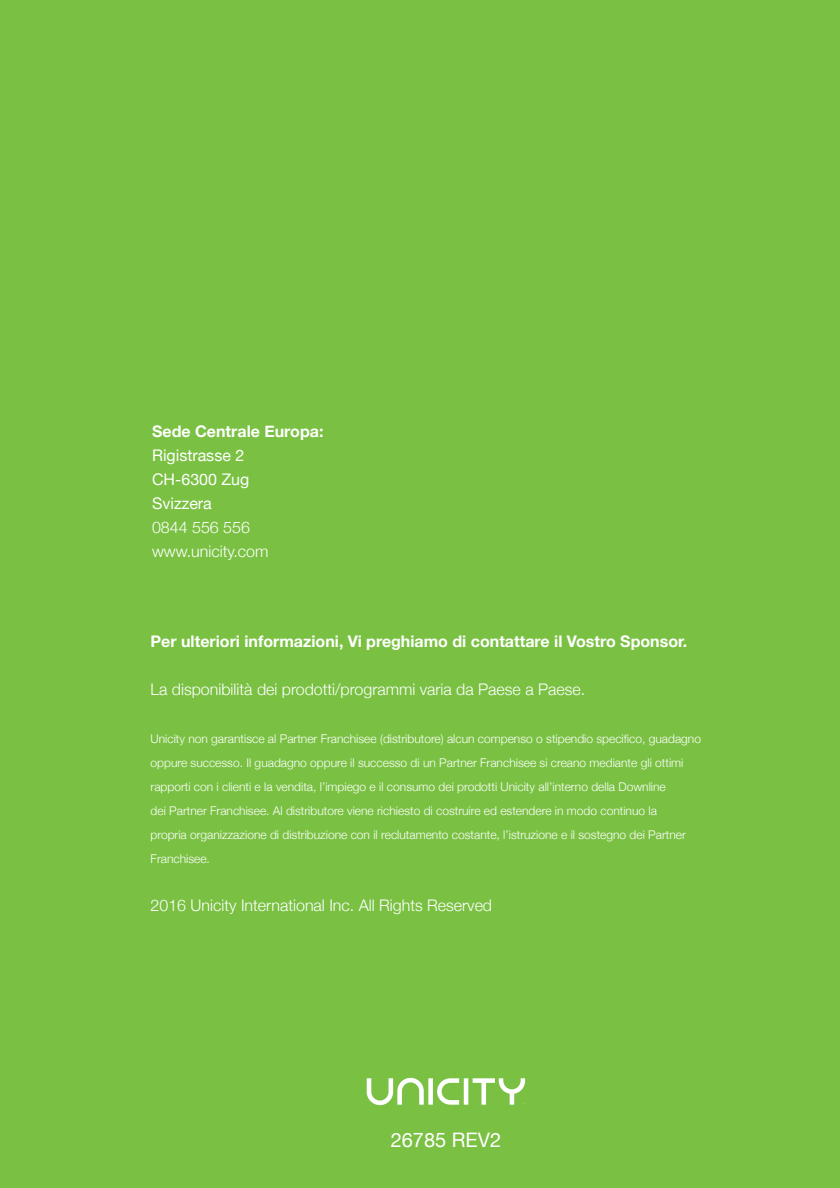
<style>
.page{position:relative;width:840px;height:1188px;background:#7ac143}
.page>*{position:absolute;margin:0;border:0;box-sizing:border-box;transform-origin:0 0}
.t1{font:20px "Helvetica Neue";color:#fff}
.t2{font:19px "Helvetica Neue";color:#fff;scale:.95 1}
.t3{font:300 16px/24px "Helvetica Neue";color:#fff}
.t4{font:700 16px "Helvetica Neue";color:#fff}
.t5{font:16px/24px "Helvetica Neue";color:#fff}
.t6{font:300 12px/24px "Helvetica Neue";color:#fff}
</style>
<div class="page">
<svg style="left:367px;top:1078px;width:158px;height:27px"></svg>
<h2 class="t2" style="left:182px;top:410px;width:140px">1-800-226-6232</h2>
<h3 class="t4" style="left:152px;top:419px;width:173px">Sede Centrale Europa:</h3>
<h3 class="t5" style="left:152px;top:444px;width:99px">Rigistrasse 2<br>CH-6300 Zug<br>Svizzera</h3>
<h3 class="t3" style="left:152px;top:514px;width:118px">0844 556 556 www.unicity.com</h3>
<h3 class="t4" style="left:150px;top:629px;width:538px">Per ulteriori informazioni, Vi preghiamo di contattare il Vostro Sponsor.</h3>
<h3 class="t3" style="left:150px;top:677px;width:436px">La disponibilità dei prodotti/programmi varia da Paese a Paese.</h3>
<p class="t6" style="left:150px;top:726px;width:552px">Unicity non garantisce al Partner Franchisee (distributore) alcun compenso o stipendio specifico, guadagno oppure successo. Il guadagno oppure il successo di un Partner Franchisee si creano mediante gli ottimi rapporti con i clienti e la vendita, l’impiego e il consumo dei prodotti Unicity all’interno della Downline<br>dei Partner Franchisee. Al distributore viene richiesto di costruire ed estendere in modo continuo la<br>propria organizzazione di distribuzione con il reclutamento costante, l’istruzione e il sostegno dei Partner Franchisee.</p>
<h3 class="t3" style="left:150px;top:893px;width:343px">2016 Unicity International Inc. All Rights Reserved</h3>
<h1 class="t1" style="left:390px;top:1125px;width:112px">26785 REV2</h1>
</div>
